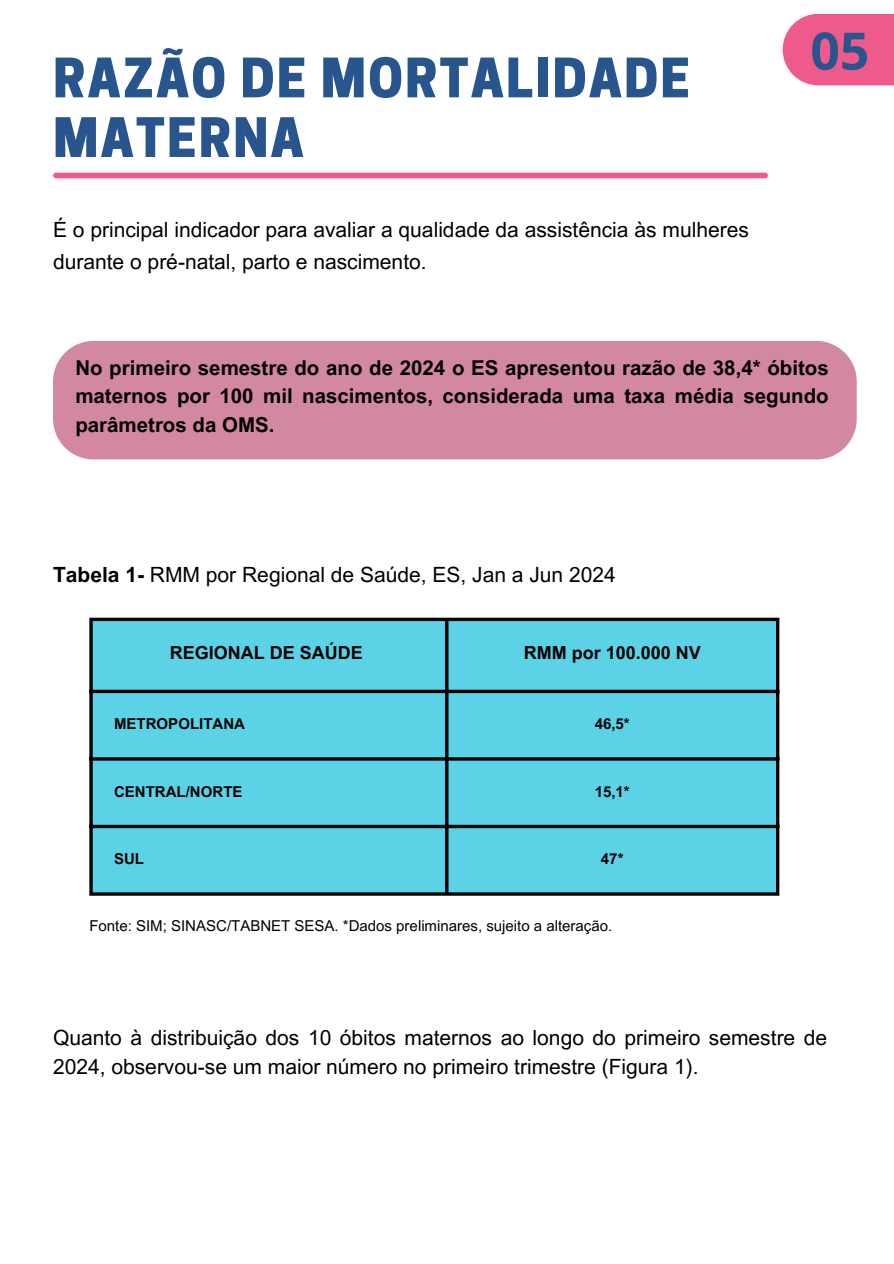
<style>
.page{position:relative;width:894px;height:1264px;background:#fff}
.page>*{position:absolute;margin:0;border:0;box-sizing:border-box;transform-origin:0 0}
.t1{font:700 51.6px "Open Sans";color:#28558e}
.t2{font:800 51px/59.7px "Cooper Hewitt";letter-spacing:.04em;color:#28558e}
.t3{font:21px/32.7px "Arial MT Pro";color:#000}
.t4{font:700 20.4px/28.5px "Arial MT Pro";color:#000;text-align:justify}
.t5{font:700 18px "Arial MT Pro";color:#000}
.t6{font:15px "Arial MT Pro";color:#000}
.t7{font:700 15px "Arial MT Pro";color:#000}
.s1{font-weight:700}
</style>
<div class="page">
<div style="left:56px;top:173px;width:709px;height:5px;background:#ee5a8c"></div>
<div style="left:53px;top:341px;width:803px;height:118px;background:#d388a1"></div>
<div style="left:93px;top:621px;width:682px;height:271px;background:#5cd2e6"></div>
<svg style="left:89px;top:621px;width:4px;height:271px"></svg>
<hr style="left:445px;top:621px;width:3px;height:271px;background:#000">
<svg style="left:775px;top:621px;width:4px;height:271px"></svg>
<svg style="left:89px;top:617px;width:690px;height:4px;background:#2d2d2d"></svg>
<svg style="left:89px;top:689px;width:690px;height:4px;background:#10262a"></svg>
<hr style="left:89px;top:757px;width:690px;height:3px;background:#000">
<svg style="left:89px;top:824px;width:690px;height:4px;background:#12292d"></svg>
<hr style="left:89px;top:892px;width:690px;height:3px;background:#000">
<div style="left:782px;top:14px;width:111px;height:71px;background:#ee5a8c"></div>
<h1 class="t2" style="left:53px;top:55px;width:638px">RAZÃO DE MORTALIDADE<br>MATERNA</h1>
<p class="t3" style="left:53px;top:215px;width:697px">É o principal indicador para avaliar a qualidade da assistência às mulheres durante o pré-natal, parto e nascimento.</p>
<p class="t1" style="left:810px;top:14px;width:60px">05</p>
<p class="t4" style="left:75px;top:356px;width:754px">No primeiro semestre do ano de 2024 o ES apresentou razão de 38,4* óbitos maternos por 100 mil nascimentos, considerada uma taxa média segundo parâmetros da OMS.</p>
<p class="t3" style="left:53px;top:561px;width:564px"><span class="s1">Tabela 1-</span> RMM por Regional de Saúde, ES, Jan a Jun 2024</p>
<h3 class="t5" style="left:170px;top:646px;width:194px">REGIONAL DE SAÚDE</h3>
<p class="t5" style="left:523px;top:646px;width:178px">RMM por 100.000 NV</p>
<h2 class="t7" style="left:114px;top:718px;width:132px">METROPOLITANA</h2>
<p class="t7" style="left:594px;top:718px;width:37px">46,5*</p>
<h3 class="t7" style="left:114px;top:785px;width:130px">CENTRAL/NORTE</h3>
<p class="t7" style="left:594px;top:785px;width:37px">15,1*</p>
<p class="t7" style="left:114px;top:853px;width:31px">SUL</p>
<p class="t7" style="left:600px;top:853px;width:24px">47*</p>
<p class="t6" style="left:89px;top:920px;width:524px">Fonte: SIM; SINASC/TABNET SESA. *Dados preliminares, sujeito a alteração.</p>
<p class="t3" style="left:53px;top:1025px;width:775px;line-height:29.2px">Quanto à distribuição dos 10 óbitos maternos ao longo do primeiro semestre de<br>2024, observou-se um maior número no primeiro trimestre (Figura 1).</p>
</div>
